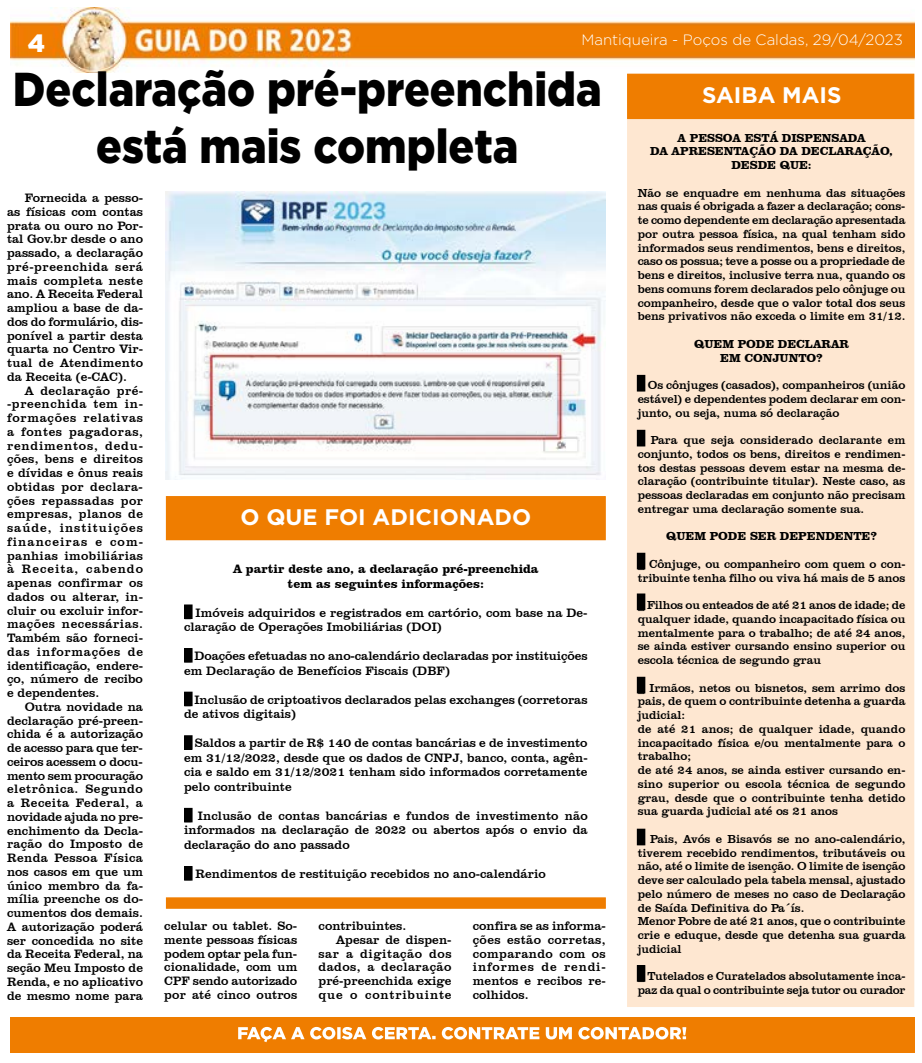
<style>
.page{position:relative;width:922px;height:1063px;background:#fff}
.page>*{position:absolute;margin:0;border:0;box-sizing:border-box;transform-origin:0 0}
.t1{font:900 47.5px/57.5px "Gotham";color:#000;text-align:center;scale:.9 1}
.t2{font:900 25px "Gotham";color:#fff}
.t3{font:700 22.5px "Gotham";color:#fff}
.t4{font:300 15px "Gotham";color:#fff}
.t5{font:12.5px/13.8px "Clarendon BT";color:#000;text-align:justify}
.t6{font:700 12.5px/14.5px "Clarendon BT";color:#000;text-align:center}
.t7{font:12.5px "Clarendon BT";letter-spacing:.035em;color:#000}
.t8{font:12.5px "Clarendon BT";letter-spacing:.04em;color:#000}
.t9{font:12.5px "Clarendon BT";letter-spacing:.065em;color:#000}
.t10{font:11.88px/13.8px "Clarendon BT";letter-spacing:-.005em;color:#000;text-align:justify}
.t11{font:700 11.88px/13.8px "Clarendon BT";letter-spacing:-.005em;color:#000;text-align:center}
</style>
<div class="page">
<img style="left:10px;top:7px;width:904px;height:65px">
<div style="left:627px;top:74px;width:287px;height:933px;background:#fee7d1"></div>
<div style="left:627px;top:74px;width:287px;height:45px;background:#ef7d00"></div>
<div style="left:637px;top:376px;width:7px;height:15px;background:#000"></div>
<div style="left:636px;top:375px;width:9px;height:17px;border:1px solid #000"></div>
<div style="left:637px;top:430px;width:7px;height:16px;background:#000"></div>
<div style="left:636px;top:430px;width:9px;height:16px;border:1px solid #000"></div>
<div style="left:637px;top:553px;width:7px;height:16px;background:#000"></div>
<div style="left:636px;top:553px;width:9px;height:16px;border:1px solid #000"></div>
<div style="left:637px;top:594px;width:7px;height:16px;background:#000"></div>
<div style="left:636px;top:594px;width:9px;height:16px;border:1px solid #000"></div>
<div style="left:637px;top:677px;width:7px;height:16px;background:#000"></div>
<div style="left:636px;top:677px;width:9px;height:16px;border:1px solid #000"></div>
<div style="left:637px;top:829px;width:7px;height:16px;background:#000"></div>
<div style="left:636px;top:829px;width:9px;height:16px;border:1px solid #000"></div>
<div style="left:637px;top:966px;width:7px;height:15px;background:#000"></div>
<div style="left:636px;top:965px;width:9px;height:17px;border:1px solid #000"></div>
<div style="left:166px;top:496px;width:439px;height:44px;background:#ef7d00;border:1px solid #ef7d00"></div>
<img style="left:166px;top:191px;width:439px;height:289px">
<div style="left:166px;top:897px;width:439px;height:12px;background:#ef7d00;border:1px solid #ef7d00"></div>
<div style="left:185px;top:605px;width:7px;height:13px;background:#000"></div>
<div style="left:184px;top:604px;width:8px;height:15px;border:1px solid #000"></div>
<div style="left:185px;top:649px;width:7px;height:13px;background:#000"></div>
<div style="left:184px;top:648px;width:8px;height:15px;border:1px solid #000"></div>
<div style="left:185px;top:692px;width:7px;height:14px;background:#000"></div>
<div style="left:184px;top:692px;width:8px;height:14px;border:1px solid #000"></div>
<div style="left:185px;top:736px;width:7px;height:13px;background:#000"></div>
<div style="left:184px;top:735px;width:8px;height:15px;border:1px solid #000"></div>
<div style="left:185px;top:808px;width:7px;height:14px;background:#000"></div>
<div style="left:184px;top:808px;width:8px;height:14px;border:1px solid #000"></div>
<div style="left:185px;top:867px;width:7px;height:13px;background:#000"></div>
<div style="left:184px;top:866px;width:8px;height:15px;border:1px solid #000"></div>
<div style="left:10px;top:1017px;width:904px;height:35px;background:#ef7d00"></div>
<svg style="left:238px;top:1027px;width:448px;height:15px"></svg>
<svg style="left:638px;top:381px;width:6px;height:10px"></svg>
<svg style="left:638px;top:436px;width:6px;height:10px"></svg>
<svg style="left:638px;top:559px;width:6px;height:11px"></svg>
<svg style="left:638px;top:601px;width:6px;height:10px"></svg>
<svg style="left:638px;top:683px;width:6px;height:11px"></svg>
<svg style="left:638px;top:834px;width:6px;height:11px"></svg>
<svg style="left:638px;top:972px;width:6px;height:10px"></svg>
<svg style="left:185px;top:608px;width:6px;height:11px"></svg>
<svg style="left:185px;top:651px;width:6px;height:12px"></svg>
<svg style="left:185px;top:695px;width:6px;height:11px"></svg>
<svg style="left:185px;top:738px;width:6px;height:12px"></svg>
<svg style="left:185px;top:811px;width:6px;height:11px"></svg>
<svg style="left:185px;top:869px;width:6px;height:11px"></svg>
<h2 class="t2" style="left:28px;top:26px;width:19px">4</h2>
<p class="t4" style="left:581px;top:30px;width:323px">Mantiqueira - Poços de Caldas, 29/04/2023</p>
<h3 class="t3" style="left:701px;top:81px;width:141px">SAIBA MAIS</h3>
<p class="t11" style="left:650px;top:130px;width:244px">A PESSOA ESTÁ DISPENSADA<br>DA APRESENTAÇÃO DA DECLARAÇÃO,<br>DESDE QUE:</p>
<p class="t10" style="left:637px;top:185px;width:269px">Não se enquadre em nenhuma das situações nas quais é obrigada a fazer a declaração; cons&shy;te como dependente em declaração apresentada por outra pessoa física, na qual tenham sido informados seus rendimentos, bens e direitos, caso os possua; teve a posse ou a propriedade de bens e direitos, inclusive terra nua, quando os bens comuns forem declarados pelo cônjuge ou companheiro, desde que o valor total dos seus bens privativos não exceda o limite em 31/12.</p>
<p class="t11" style="left:694px;top:337px;width:156px">QUEM PODE DECLARAR<br>EM CONJUNTO?</p>
<p class="t10" style="left:637px;top:378px;width:269px;text-indent:10px">Os cônjuges (casados), companheiros (união estável) e dependentes podem declarar em con&shy;junto, ou seja, numa só declaração</p>
<p class="t10" style="left:637px;top:433px;width:269px;text-indent:13px">Para que seja considerado declarante em conjunto, todos os bens, direitos e rendimen&shy;tos destas pessoas devem estar na mesma de&shy;claração (contribuinte titular). Neste caso, as pessoas declaradas em conjunto não precisam entregar uma declaração somente sua.</p>
<p class="t11" style="left:666px;top:529px;width:212px">QUEM PODE SER DEPENDENTE?</p>
<p class="t10" style="left:637px;top:557px;width:269px;text-align:right">Cônjuge, ou companheiro com quem o con&shy;tribuinte tenha filho ou viva há mais de 5 anos</p>
<p class="t10" style="left:637px;top:598px;width:269px;text-indent:10px">Filhos ou enteados de até 21 anos de idade; de qualquer idade, quando incapacitado física ou mentalmente para o trabalho; de até 24 anos, se ainda estiver cursando ensino superior ou escola técnica de segundo grau</p>
<p class="t10" style="left:637px;top:680px;width:269px;text-align:left;text-indent:12px">Irmãos, netos ou bisnetos, sem arrimo dos pais, de quem o contribuinte detenha a guarda judicial:<br>de até 21 anos; de qualquer idade, quando incapacitado física e/ou mentalmente para o trabalho;<br>de até 24 anos, se ainda estiver cursando en&shy;sino superior ou escola técnica de segundo grau, desde que o contribuinte tenha detido sua guarda judicial até os 21 anos</p>
<p class="t10" style="left:637px;top:832px;width:269px;text-align:left;text-indent:12px">Pais, Avós e Bisavós se no ano-calendário, tiverem recebido rendimentos, tributáveis ou não, até o limite de isenção. O limite de isenção deve ser calculado pela tabela mensal, ajustado pelo número de meses no caso de Declaração de Saída Definitiva do Pa´ís.<br>Menor Pobre de até 21 anos, que o contribuinte crie e eduque, desde que detenha sua guarda judicial</p>
<p class="t10" style="left:637px;top:969px;width:269px;text-align:right">Tutelados e Curatelados absolutamente inca&shy;paz da qual o contribuinte seja tutor ou curador</p>
<h1 class="t1" style="left:13px;top:60px;width:655px">Declaração pré-preenchida está mais completa</h1>
<p class="t5" style="left:7px;top:191px;width:137px;text-indent:18px">Fornecida a pesso&shy;as físicas com contas prata ou ouro no Por&shy;tal Gov.br desde o ano passado, a declaração pré-preenchida será mais completa neste ano. A Receita Federal ampliou a base de da&shy;dos do formulário, dis&shy;ponível a partir desta quarta no Centro Vir&shy;tual de Atendimento da Receita (e-CAC).</p>
<p class="t5" style="left:7px;top:383px;width:137px;text-indent:18px">A declaração pré--preenchida tem in&shy;formações relativas a fontes pagadoras, rendimentos, dedu&shy;ções, bens e direitos e dívidas e ônus reais obtidas por declara&shy;ções repassadas por empresas, planos de saúde, instituições financeiras e com&shy;panhias imobiliárias à Receita, cabendo apenas confirmar os dados ou alterar, in&shy;cluir ou excluir infor&shy;mações necessárias.<br>Também são forneci&shy;das informações de identificação, endere&shy;ço, número de recibo e dependentes.</p>
<p class="t5" style="left:7px;top:699px;width:137px;text-indent:18px">Outra novidade na declaração pré-preen&shy;chida é a autorização de acesso para que ter&shy;ceiros acessem o docu&shy;mento sem procuração eletrônica. Segundo a Receita Federal, a novidade ajuda no pre&shy;enchimento da Decla&shy;ração do Imposto de Renda Pessoa Física nos casos em que um único membro da fa&shy;mília preenche os do&shy;cumentos dos demais.<br>A autorização poderá ser concedida no site da Receita Federal, na seção Meu Imposto de Renda, e no aplicativo de mesmo nome para</p>
<h3 class="t3" style="left:240px;top:502px;width:292px">O QUE FOI ADICIONADO</h3>
<p class="t6" style="left:233px;top:562px;width:307px">A partir deste ano, a declaração pré-preenchida tem as seguintes informações:</p>
<p class="t5" style="left:184px;top:605px;width:405px;line-height:14.5px;text-indent:12px">Imóveis adquiridos e registrados em cartório, com base na De&shy;claração de Operações Imobiliárias (DOI)</p>
<p class="t5" style="left:184px;top:649px;width:405px;line-height:14.5px;text-indent:10px">Doações efetuadas no ano-calendário declaradas por instituições em Declaração de Benefícios Fiscais (DBF)</p>
<p class="t5" style="left:184px;top:692px;width:405px;line-height:14.5px;text-indent:10px">Inclusão de criptoativos declarados pelas exchanges (corretoras de ativos digitais)</p>
<p class="t5" style="left:184px;top:736px;width:405px;line-height:14.5px;text-indent:11px">Saldos a partir de R$ 140 de contas bancárias e de investimento em 31/12/2022, desde que os dados de CNPJ, banco, conta, agên&shy;cia e saldo em 31/12/2021 tenham sido informados corretamente pelo contribuinte</p>
<p class="t5" style="left:184px;top:808px;width:405px;line-height:14.5px;text-indent:14px">Inclusão de contas bancárias e fundos de investimento não informados na declaração de 2022 ou abertos após o envio da declaração do ano passado</p>
<p class="t5" style="left:195px;top:866px;width:352px">Rendimentos de restituição recebidos no ano-calendário</p>
<p class="t5" style="left:164px;top:919px;width:134px">celular ou tablet. So&shy;mente pessoas físicas podem optar pela fun&shy;cionalidade, com um CPF sendo autorizado por até cinco outros</p>
<p class="t5" style="left:318px;top:919px;width:89px">contribuintes.</p>
<p class="t5" style="left:472px;top:919px;width:134px">confira se as informa&shy;ções estão corretas, comparando com os informes de rendi&shy;mentos e recibos re&shy;colhidos.</p>
<p class="t5" style="left:336px;top:933px;width:117px">Apesar de dispen-</p>
<p class="t8" style="left:318px;top:946px;width:134px">sar a digitação dos</p>
<p class="t7" style="left:318px;top:959px;width:134px">dados, a declaração</p>
<p class="t5" style="left:318px;top:974px;width:134px">pré-preenchida exige</p>
<p class="t9" style="left:318px;top:987px;width:134px">que o contribuinte</p>
</div>
